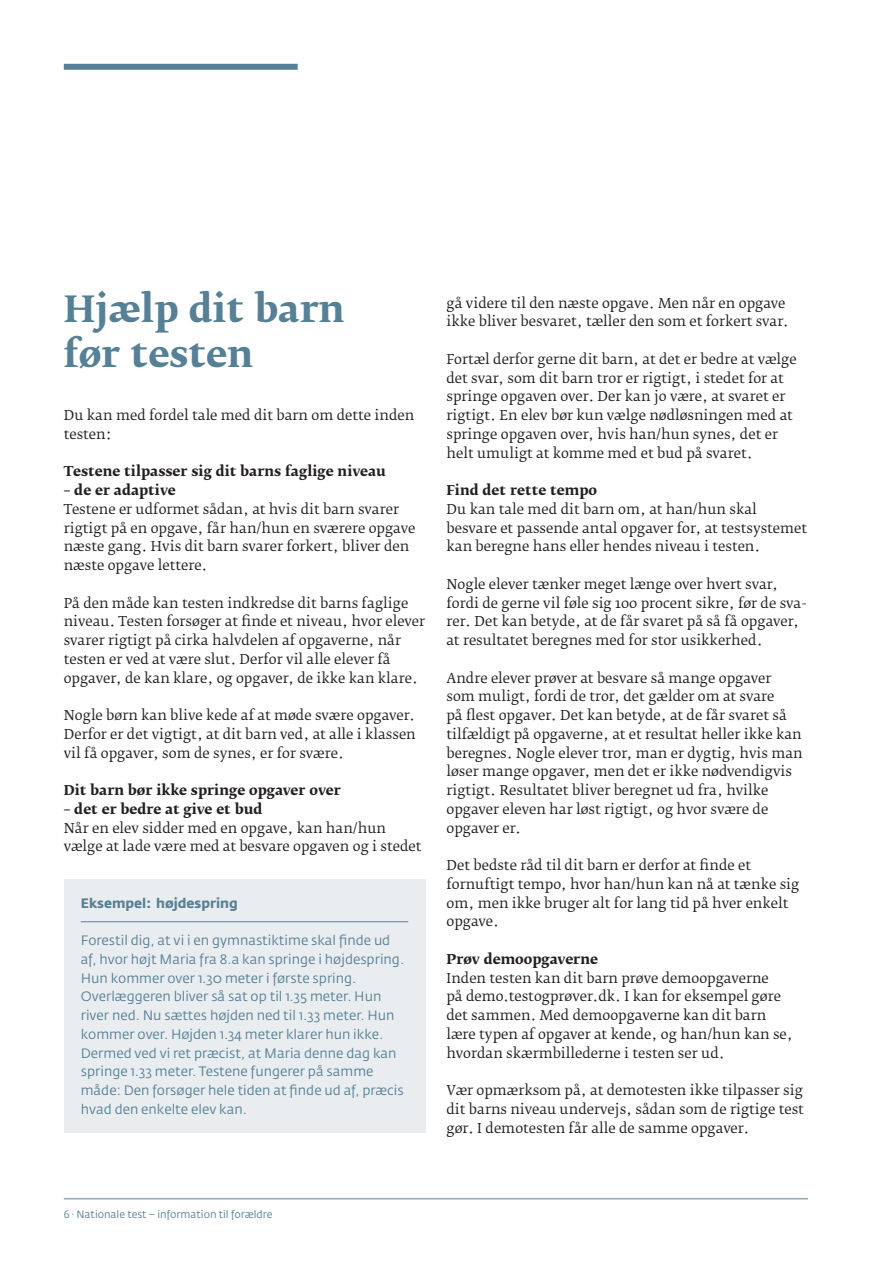
<style>
.page{position:relative;width:893px;height:1263px;background:#fff}
.page>*{position:absolute;margin:0;border:0;box-sizing:border-box;transform-origin:0 0}
.t1{font:700 36px/45px "Fedra Serif B Std";color:#568096}
.t2{font:13.5px/18.8px "Fedra Serif B Std";color:#231f20}
.t3{font:13.5px/18.8px "Fedra Sans Std";color:#568096}
.t4{font:700 13.5px "Fedra Serif B Std";color:#231f20}
.t5{font:700 13.5px "Fedra Sans";color:#568096}
.t6{font:10.5px "Fedra Sans Std";color:#568096}
</style>
<div class="page">
<hr style="left:64px;top:1198px;width:744px;height:1px;background:#568096">
<div style="left:64px;top:64px;width:234px;height:6px;background:#568096"></div>
<div style="left:64px;top:880px;width:361px;height:253px;background:#eaedf0"></div>
<hr style="left:81px;top:921px;width:327px;height:1px;background:#568096">
<h1 class="t1" style="left:64px;top:287px;width:283px">Hjælp dit barn før testen</h1>
<p class="t2" style="left:64px;top:406px;width:352px">Du kan med fordel tale med dit barn om dette inden testen:</p>
<p class="t4" style="left:64px;top:464px;width:323px">Testene tilpasser sig dit barns faglige niveau</p>
<p class="t4" style="left:64px;top:482px;width:113px">– de er adaptive</p>
<p class="t2" style="left:64px;top:500px;width:353px">Testene er udformet sådan, at hvis dit barn svarer rigtigt på en opgave, får han/hun en sværere opgave næste gang. Hvis dit barn svarer forkert, bliver den næste opgave lettere.</p>
<p class="t2" style="left:64px;top:594px;width:363px">På den måde kan testen indkredse dit barns faglige niveau. Testen forsøger at finde et niveau, hvor elever svarer rigtigt på cirka halvdelen af opgaverne, når testen er ved at være slut. Derfor vil alle elever få opgaver, de kan klare, og opgaver, de ikke kan klare.</p>
<p class="t2" style="left:64px;top:706px;width:354px;text-align:justify">Nogle børn kan blive kede af at møde svære opgaver.<br>Derfor er det vigtigt, at dit barn ved, at alle i klassen vil få opgaver, som de synes, er for svære.</p>
<p class="t4" style="left:64px;top:783px;width:279px">Dit barn bør ikke springe opgaver over</p>
<p class="t4" style="left:64px;top:801px;width:200px">– det er bedre at give et bud</p>
<p class="t2" style="left:64px;top:819px;width:359px">Når en elev sidder med en opgave, kan han/hun vælge at lade være med at besvare opgaven og i stedet</p>
<p class="t5" style="left:81px;top:895px;width:159px">Eksempel: højdespring</p>
<p class="t3" style="left:81px;top:931px;width:325px">Forestil dig, at vi i en gymnastiktime skal finde ud af, hvor højt Maria fra 8.a kan springe i højdespring.<br>Hun kommer over 1.30 meter i første spring.<br>Overlæggeren bliver så sat op til 1.35 meter. Hun river ned. Nu sættes højden ned til 1.33 meter. Hun kommer over. Højden 1.34 meter klarer hun ikke.<br>Dermed ved vi ret præcist, at Maria denne dag kan springe 1.33 meter. Testene fungerer på samme måde: Den forsøger hele tiden at finde ud af, præcis hvad den enkelte elev kan.</p>
<p class="t2" style="left:446px;top:294px;width:344px">gå videre til den næste opgave. Men når en opgave ikke bliver besvaret, tæller den som et forkert svar.</p>
<p class="t2" style="left:446px;top:350px;width:352px">Fortæl derfor gerne dit barn, at det er bedre at vælge det svar, som dit barn tror er rigtigt, i stedet for at springe opgaven over. Der kan jo være, at svaret er rigtigt. En elev bør kun vælge nødløsningen med at springe opgaven over, hvis han/hun synes, det er helt umuligt at komme med et bud på svaret.</p>
<p class="t4" style="left:446px;top:483px;width:152px">Find det rette tempo</p>
<p class="t2" style="left:446px;top:500px;width:362px">Du kan tale med dit barn om, at han/hun skal besvare et passende antal opgaver for, at testsystemet kan beregne hans eller hendes niveau i testen.</p>
<p class="t2" style="left:446px;top:575px;width:362px">Nogle elever tænker meget længe over hvert svar, fordi de gerne vil føle sig 100 procent sikre, før de sva&shy;rer. Det kan betyde, at de får svaret på så få opgaver, at resultatet beregnes med for stor usikkerhed.</p>
<p class="t2" style="left:446px;top:669px;width:358px">Andre elever prøver at besvare så mange opgaver som muligt, fordi de tror, det gælder om at svare<br>på flest opgaver. Det kan betyde, at de får svaret så tilfældigt på opgaverne, at et resultat heller ikke kan beregnes. Nogle elever tror, man er dygtig, hvis man løser mange opgaver, men det er ikke nødvendigvis rigtigt. Resultatet bliver beregnet ud fra, hvilke opgaver eleven har løst rigtigt, og hvor svære de opgaver er.</p>
<p class="t2" style="left:446px;top:856px;width:354px">Det bedste råd til dit barn er derfor at finde et fornuftigt tempo, hvor han/hun kan nå at tænke sig om, men ikke bruger alt for lang tid på hver enkelt opgave.</p>
<p class="t4" style="left:446px;top:951px;width:153px">Prøv demoopgaverne</p>
<p class="t2" style="left:446px;top:969px;width:348px">Inden testen kan dit barn prøve demoopgaverne<br>på demo.testogprøver.dk. I kan for eksempel gøre det sammen. Med demoopgaverne kan dit barn lære typen af opgaver at kende, og han/hun kan se, hvordan skærmbillederne i testen ser ud.</p>
<p class="t2" style="left:446px;top:1081px;width:359px;text-align:justify">Vær opmærksom på, at demotesten ikke tilpasser sig dit barns niveau undervejs, sådan som de rigtige test gør. I demotesten får alle de samme opgaver.</p>
<p class="t6" style="left:64px;top:1208px;width:210px">6 · Nationale test – information til forældre</p>
</div>
